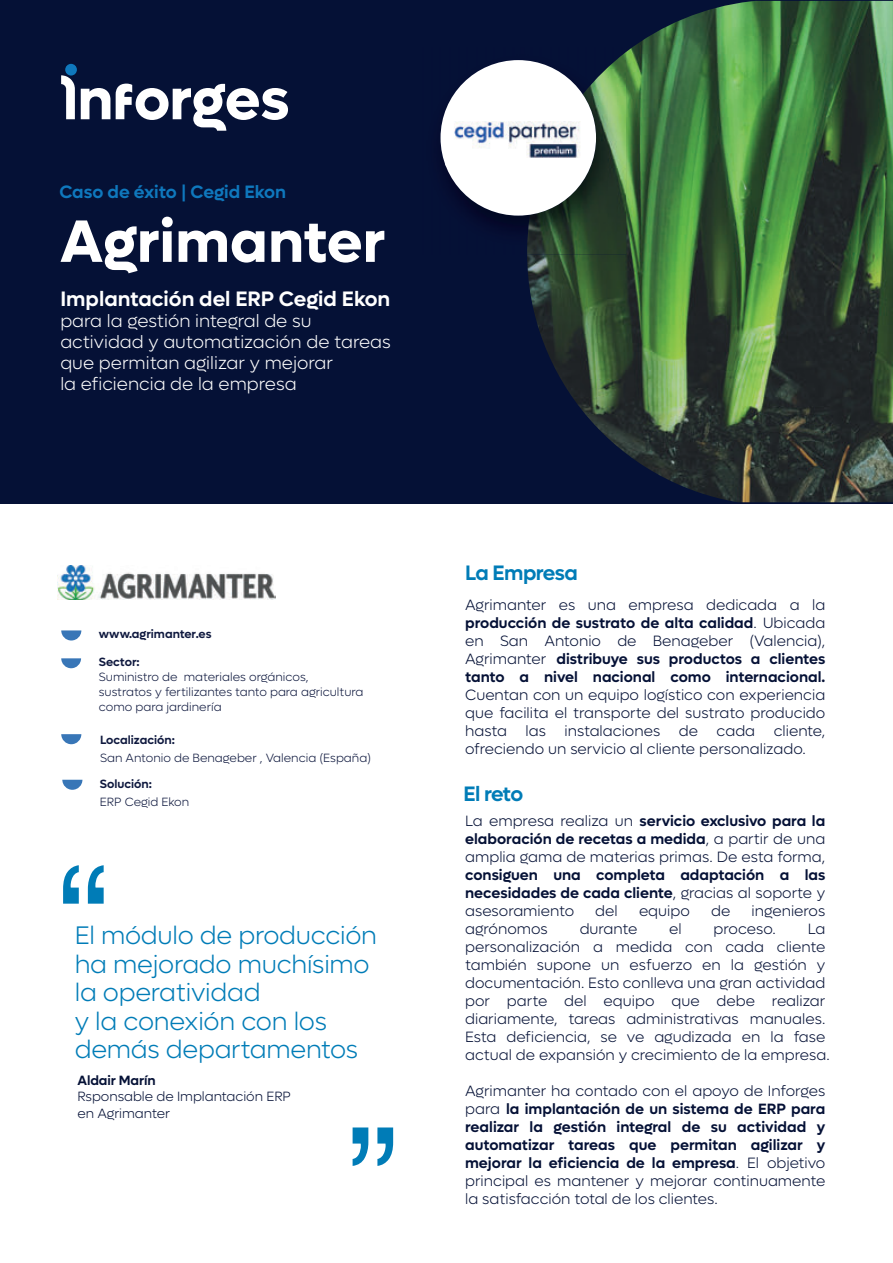
<style>
.page{position:relative;width:893px;height:1263px;background:#fff}
.page>*{position:absolute;margin:0;border:0;box-sizing:border-box;transform-origin:0 0}
.t1{font:700 60px "Lufga";color:#fff}
.t2{font:300 25.5px/28.5px "Lufga";letter-spacing:-.01em;color:#007cb7}
.t3{font:600 21px "Lufga";color:#fff}
.t4{font:600 21px "Lufga";letter-spacing:-.025em;color:#007cb7}
.t5{font:300 18px/21px "Lufga";color:#fff}
.t6{font:600 18px "Lufga";color:#0f78bd}
.t7{font:300 15px/18px "Lufga";color:#051136;text-align:justify}
.t8{font:600 15px/18px "Lufga";color:#051136;text-align:justify}
.t9{font:300 13.5px/16.5px "Lufga";letter-spacing:-.005em;color:#051136}
.t10{font:600 13.5px "Lufga";letter-spacing:-.005em;color:#051136}
.t11{font:300 12px/15px "Lufga";color:#0e183e}
.t12{font:600 12px "Lufga";color:#0e183e}
.s1{font-weight:300}
.s2{font-weight:600}
</style>
<div class="page">
<div style="left:0;top:0;width:893px;height:503px;background:#051136"></div>
<img style="left:527px;top:1px;width:366px;height:501px">
<img style="left:440px;top:47px;width:186px;height:181px">
<img style="left:527px;top:52px;width:99px;height:202px">
<div style="left:441px;top:60px;width:155px;height:156px;background:#fff;border-radius:50%"></div>
<img style="left:445px;top:121px;width:135px;height:45px">
<svg style="left:61px;top:75px;width:14px;height:44px"></svg>
<svg style="left:81px;top:88px;width:29px;height:31px"></svg>
<svg style="left:116px;top:84px;width:172px;height:47px"></svg>
<div style="left:65px;top:64px;width:12px;height:12px;background:#0f78bd;border-radius:50%"></div>
<svg style="left:63px;top:865px;width:41px;height:39px"></svg>
<svg style="left:353px;top:1127px;width:40px;height:39px"></svg>
<img style="left:58px;top:565px;width:218px;height:34px">
<svg style="left:61px;top:658px;width:20px;height:10px"></svg>
<svg style="left:61px;top:630px;width:20px;height:10px"></svg>
<svg style="left:61px;top:734px;width:20px;height:10px"></svg>
<svg style="left:62px;top:780px;width:20px;height:10px"></svg>
<p class="t6" style="left:59px;top:181px;width:228px">Caso de éxito | Cegid Ekon</p>
<h1 class="t1" style="left:60px;top:205px;width:327px">Agrimanter</h1>
<h3 class="t3" style="left:60px;top:286px;width:331px">Implantación del ERP Cegid Ekon</h3>
<p class="t5" style="left:60px;top:310px;width:332px">para la gestión integral de su actividad y automatización de tareas que permitan agilizar y mejorar<br>la eficiencia de la empresa</p>
<p class="t12" style="left:99px;top:627px;width:114px">www.agrimanter.es</p>
<p class="t12" style="left:99px;top:655px;width:42px">Sector:</p>
<p class="t11" style="left:99px;top:670px;width:266px">Suministro de materiales orgánicos, sustratos y fertilizantes tanto para agricultura como para jardinería</p>
<p class="t12" style="left:100px;top:732px;width:76px">Localización:</p>
<p class="t11" style="left:100px;top:750px;width:272px">San Antonio de Benageber , Valencia (España)</p>
<p class="t12" style="left:100px;top:777px;width:54px">Solución:</p>
<p class="t11" style="left:100px;top:794px;width:91px">ERP Cegid Ekon</p>
<h2 class="t2" style="left:75px;top:921px;width:304px">El módulo de producción ha mejorado muchísimo la operatividad<br>y la conexión con los demás departamentos</h2>
<p class="t10" style="left:77px;top:1072px;width:80px">Aldair Marín</p>
<p class="t9" style="left:77px;top:1088px;width:215px">Rsponsable de Implantación ERP en Agrimanter</p>
<h3 class="t4" style="left:465px;top:561px;width:114px">La Empresa</h3>
<p class="t8" style="left:465px;top:595px;width:362px"><span class="s1">Agrimanter es una empresa dedicada a la </span>producción de sustrato de alta calidad<span class="s1">. Ubicada en San Antonio de Benageber (Valencia), Agrimanter</span> distribuye sus productos a clientes tanto a nivel nacional como internacional.</p>
<p class="t7" style="left:465px;top:686px;width:362px">Cuentan con un equipo logístico con experiencia que facilita el transporte del sustrato producido hasta las instalaciones de cada cliente, ofreciendo un servicio al cliente personalizado.</p>
<h3 class="t4" style="left:463px;top:782px;width:61px">El reto</h3>
<p class="t7" style="left:465px;top:812px;width:362px">La empresa realiza un <span class="s2">servicio exclusivo para la elaboración de recetas a medida</span>, a partir de una amplia gama de materias primas. De esta forma,</p>
<p class="t8" style="left:465px;top:865px;width:362px">consiguen una completa adaptación a las necesidades de cada cliente<span class="s1">, gracias al soporte y asesoramiento</span></p>
<p class="t7" style="left:595px;top:902px;width:24px">del</p>
<p class="t7" style="left:639px;top:902px;width:52px">equipo</p>
<p class="t7" style="left:711px;top:902px;width:21px">de</p>
<p class="t7" style="left:751px;top:902px;width:75px">ingenieros</p>
<p class="t7" style="left:465px;top:920px;width:84px">agrónomos</p>
<p class="t7" style="left:580px;top:920px;width:59px">durante</p>
<p class="t7" style="left:669px;top:920px;width:14px">el</p>
<p class="t7" style="left:714px;top:920px;width:64px">proceso.</p>
<p class="t7" style="left:465px;top:920px;width:366px;text-align:left;text-indent:343px">La personalización a medida con cada cliente también supone un esfuerzo en la gestión y documentación. Esto conlleva una gran actividad por parte del equipo que debe realizar diariamente, tareas administrativas manuales.<br>Esta deficiencia, se ve agudizada en la fase actual de expansión y crecimiento de la empresa.</p>
<p class="t8" style="left:465px;top:1081px;width:362px"><span class="s1">Agrimanter ha contado con el apoyo de Inforges para</span> la implantación de un sistema de ERP para realizar la gestión integral de su actividad y automatizar tareas que permitan agilizar y mejorar la eficiencia de la empresa<span class="s1">. El objetivo principal es mantener y mejorar continuamente la satisfacción total de los clientes.</span></p>
</div>
